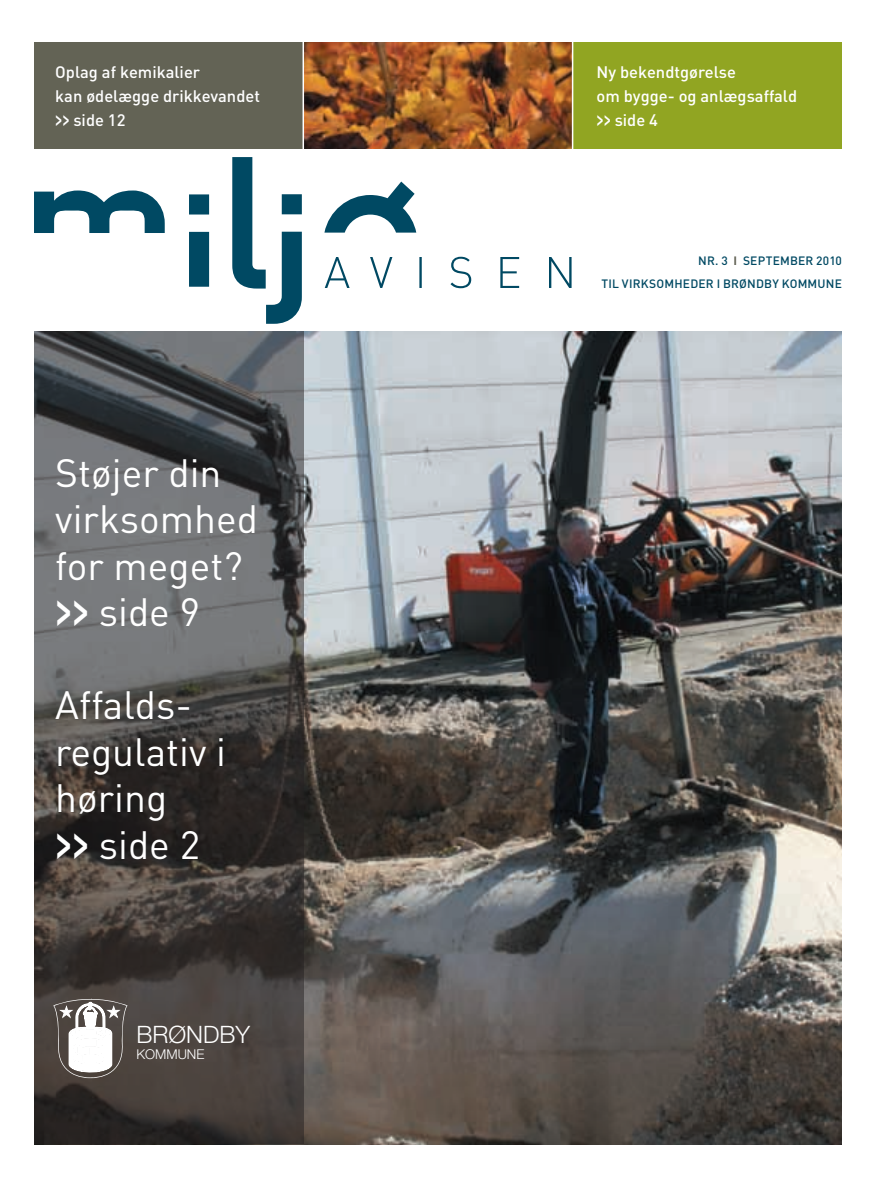
<style>
.page{position:relative;width:893px;height:1191px;background:#fff}
.page>*{position:absolute;margin:0;border:0;box-sizing:border-box;transform-origin:0 0}
.t1{font:39px/46.5px "DIN";color:#fff}
.t2{font:300 24px "Helvetica Neue";color:#fff}
.t3{font:500 16.5px/24px "DIN";color:#fff}
.t4{font:300 13.5px "Helvetica Neue";color:#fff}
.t5{font:500 12px/22.5px "DIN";letter-spacing:.015em;color:#004963;text-align:right}
.s1{font-family:"Verdana";font-weight:700}
.s2{font-weight:700;color:#636355}
</style>
<div class="page">
<img style="left:304px;top:43px;width:268px;height:106px">
<img style="left:303px;top:332px;width:539px;height:812px">
<svg style="left:34px;top:190px;width:131px;height:43px"></svg>
<svg style="left:189px;top:194px;width:20px;height:93px"></svg>
<svg style="left:232px;top:157px;width:70px;height:167px"></svg>
<svg style="left:324px;top:181px;width:92px;height:52px"></svg>
<svg style="left:325px;top:257px;width:247px;height:31px"></svg>
<div style="left:34px;top:43px;width:269px;height:106px;background:#636355"></div>
<div style="left:573px;top:43px;width:269px;height:106px;background:#91a522"></div>
<svg style="left:34px;top:332px;width:269px;height:812px;background:#4d4b4b"></svg>
<svg style="left:53px;top:998px;width:74px;height:80px"></svg>
<p class="t3" style="left:55px;top:59px;width:206px">Oplag af kemikalier<br>kan ødelægge drikkevandet <span class="s1">&gt;&gt;</span> side 12</p>
<p class="t3" style="left:596px;top:59px;width:202px">Ny bekendtgørelse<br>om bygge- og anlægsaffald <span class="s1">&gt;&gt;</span> side 4</p>
<h1 class="t1" style="left:55px;top:449px;width:204px">Støjer din virksomhed for meget? <span class="s1">&gt;&gt;</span> side 9</h1>
<h1 class="t1" style="left:55px;top:681px;width:172px">Affalds&shy;regulativ i høring<br><span class="s1">&gt;&gt;</span> side 2</h1>
<h2 class="t2" style="left:136px;top:1019px;width:115px">BRØNDBY</h2>
<p class="t4" style="left:136px;top:1045px;width:69px">KOMMUNE</p>
<p class="t5" style="left:601px;top:249px;width:242px">NR. 3 <span class="s2">I</span> september 2010<br>TIL VIRKSOMHEDER I brøndby KOMMUNE</p>
</div>
